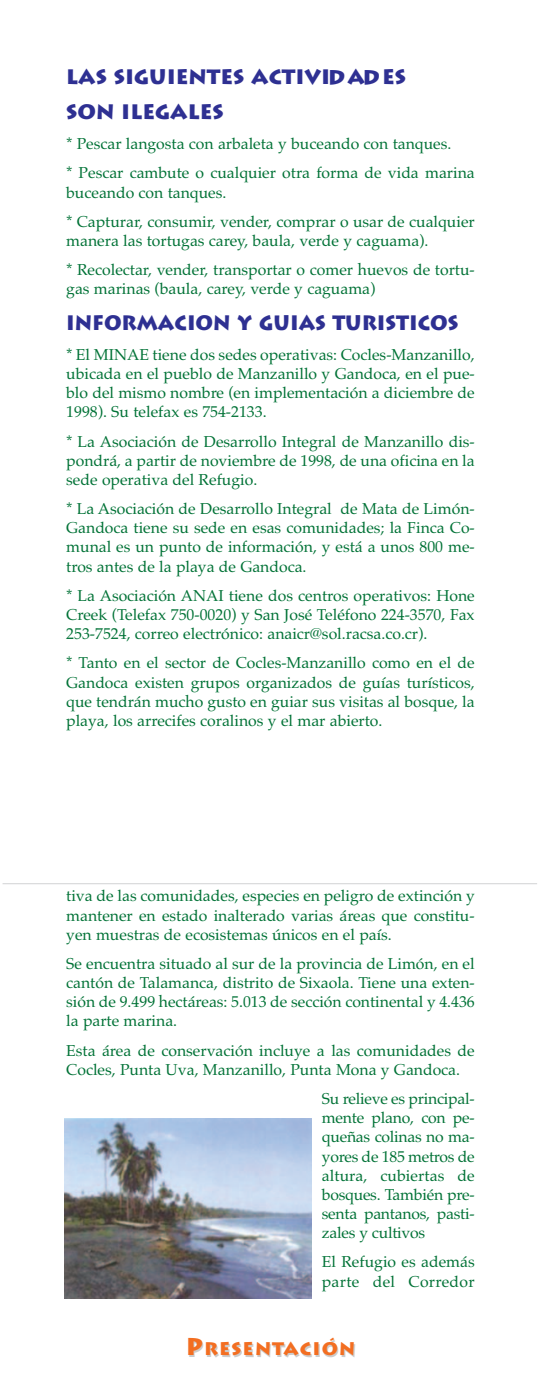
<style>
.page{position:relative;width:541px;height:1386px;background:#fff}
.page>*{position:absolute;margin:0;border:0;box-sizing:border-box;transform-origin:0 0}
.t1{font:900 21px/35.2px "Liddie";color:#2e3092}
.t2{font:900 21px "Liddie";color:#2e3092;scale:.95 1}
.t3{font:900 18.38px "Liddie";letter-spacing:.065em;color:#f36e21}
.t4{font:15.75px/19.2px "Palatino";color:#007236;text-align:justify}
.s1{font-size:24.5px}
.s2{color:#ccc}
</style>
<div class="page">
<img style="left:64px;top:1119px;width:247px;height:179px">
<hr style="left:3px;top:883px;width:534px;height:1px;background:#d1d2d4">
<h1 class="t1" style="left:66px;top:59px;width:341px">LAS SIGUIENTES ACTIVIDADES<br>SON ILEGALES</h1>
<p class="t4" style="left:66px;top:129px;width:410px;line-height:29.1px">* Pescar langosta con arbaleta y buceando con tanques.<br>* Pescar cambute o cualquier otra forma de vida marina</p>
<p class="t4" style="left:66px;top:178px;width:410px;line-height:29.1px">buceando con tanques.<br>* Capturar, consumir, vender, comprar o usar de cualquier</p>
<p class="t4" style="left:66px;top:226px;width:410px;line-height:29.1px">manera las tortugas carey, baula, verde y caguama).<br>* Recolectar, vender, transportar o comer huevos de tortu-</p>
<p class="t4" style="left:66px;top:279px;width:310px">gas marinas (baula, carey, verde y caguama)</p>
<h1 class="t2" style="left:66px;top:310px;width:414px">INFORMACION Y GUIAS TURISTICOS</h1>
<p class="t4" style="left:66px;top:345px;width:410px">* El MINAE tiene dos sedes operativas: Cocles-Manzanillo, ubicada en el pueblo de Manzanillo y Gandoca, en el pue&shy;blo del mismo nombre (en implementación a diciembre de 1998). Su telefax es 754-2133.</p>
<p class="t4" style="left:66px;top:432px;width:410px">* La Asociación de Desarrollo Integral de Manzanillo dis&shy;pondrá, a partir de noviembre de 1998, de una oficina en la sede operativa del Refugio.</p>
<p class="t4" style="left:66px;top:499px;width:410px">* La Asociación de Desarrollo Integral de Mata de Limón-Gandoca tiene su sede en esas comunidades; la Finca Co&shy;munal es un punto de información, y está a unos 800 me&shy;tros antes de la playa de Gandoca.</p>
<p class="t4" style="left:66px;top:586px;width:410px">* La Asociación ANAI tiene dos centros operativos: Hone Creek (Telefax 750-0020) y San José Teléfono 224-3570, Fax 253-7524, correo electrónico: anaicr@sol.racsa.co.cr).</p>
<p class="t4" style="left:66px;top:653px;width:410px">* Tanto en el sector de Cocles-Manzanillo como en el de Gandoca existen grupos organizados de guías turísticos, que tendrán mucho gusto en guiar sus visitas al bosque, la playa, los arrecifes coralinos y el mar abierto.</p>
<p class="t4" style="left:66px;top:886px;width:410px">tiva de las comunidades, especies en peligro de extinción y mantener en estado inalterado varias áreas que constitu&shy;yen muestras de ecosistemas únicos en el país.</p>
<p class="t4" style="left:66px;top:954px;width:410px">Se encuentra situado al sur de la provincia de Limón, en el cantón de Talamanca, distrito de Sixaola. Tiene una exten&shy;sión de 9.499 hectáreas: 5.013 de sección continental y 4.436 la parte marina.</p>
<p class="t4" style="left:66px;top:1041px;width:410px">Esta área de conservación incluye a las comunidades de<br>Cocles, Punta Uva, Manzanillo, Punta Mona y Gandoca.</p>
<p class="t4" style="left:322px;top:1089px;width:154px">Su relieve es principal&shy;mente plano, con pe&shy;queñas colinas no ma&shy;yores de 185 metros de altura, cubiertas de bosques. También pre&shy;senta pantanos, pasti&shy;zales y cultivos</p>
<p class="t4" style="left:322px;top:1252px;width:154px">El Refugio es además parte del Corredor</p>
<p class="t3" style="left:186px;top:1338px;width:172px"><span class="s1">P</span>RESENT<span class="s2">ACIÓN</span></p>
</div>
